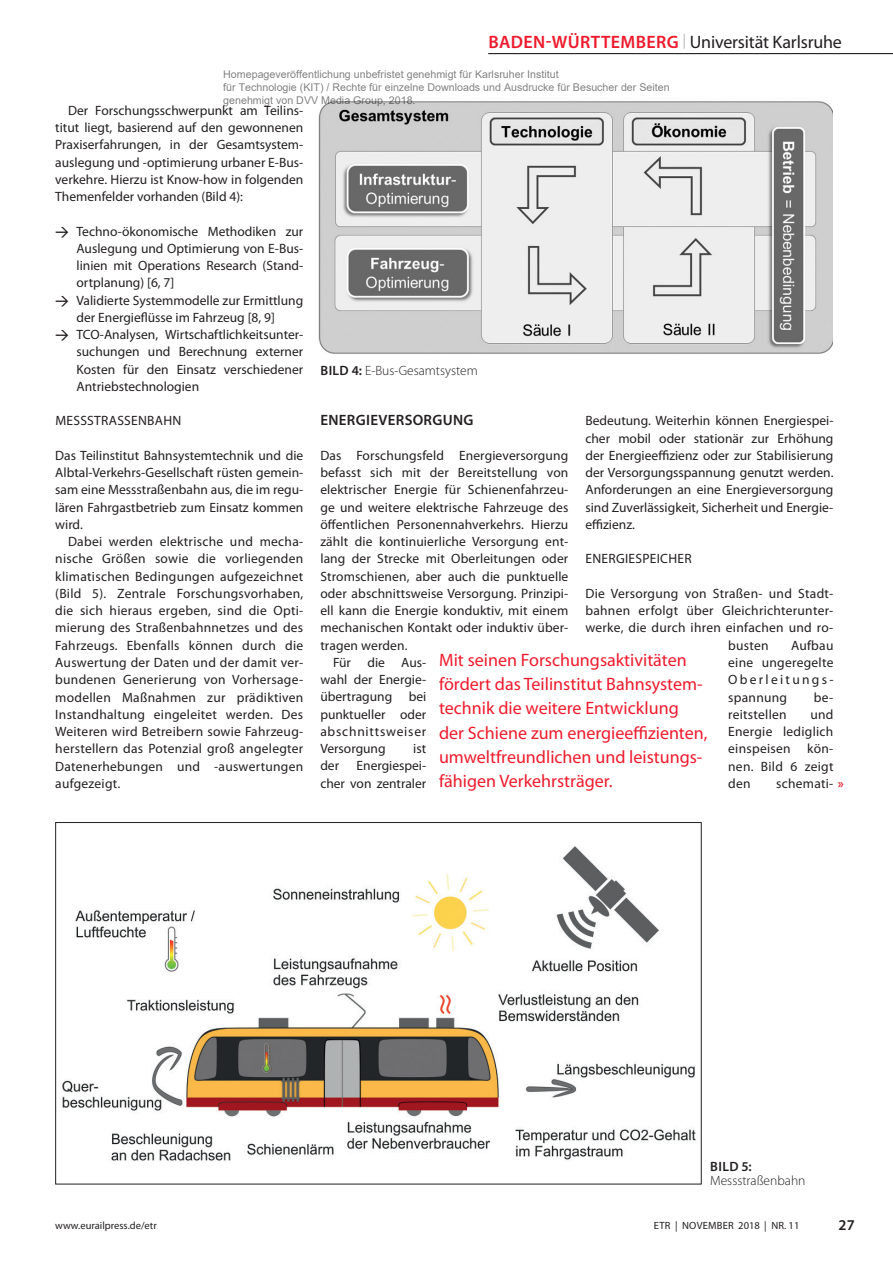
<style>
.page{position:relative;width:893px;height:1263px;background:#fff}
.page>*{position:absolute;margin:0;border:0;box-sizing:border-box;transform-origin:0 0}
.t1{font:18px/24.3px "Myriad Pro";color:#ee1b2d}
.t2{font:18px "Myriad Pro";letter-spacing:-.01em;color:#231f20}
.t3{font:600 15px "Myriad Pro";letter-spacing:.02em;color:#231f20}
.t4{font:13.5px/17.2px "Myriad Pro";letter-spacing:.01em;color:#231f20;text-align:justify}
.t5{font:300 13.5px "Myriad Pro";color:#231f20}
.t6{font:13.5px "Myriad Pro";letter-spacing:.06em;color:#231f20}
.t7{font:600 13.5px "Myriad Pro";color:#231f20}
.t8{font:10.65px/12.8px "Arial";color:rgb(0 0 0/.5)}
.t9{font:10.5px "Myriad Pro";color:#231f20}
.t10{font:10.5px "Myriad Pro";letter-spacing:.02em;color:#231f20}
.s1{font-weight:600;color:#ee1b2d}
.s2{font-weight:300;font-stretch:semi-condensed;font-size:15px;color:#939598}
.s3{font-family:"DINOT";font-weight:500}
.s4{font-weight:600}
</style>
<div class="page">
<hr style="left:488px;top:53px;width:405px;height:1px;background:#231f20">
<img style="left:318px;top:101px;width:514px;height:253px">
<img style="left:62px;top:846px;width:634px;height:315px">
<h1 class="t2" style="left:488px;top:32px;width:355px"><span class="s1">BADEN-WÜRTTEMBERG</span> <span class="s2">|</span> Universität Karlsruhe</h1>
<p class="t8" style="left:223px;top:68px;width:448px">Homepageveröffentlichung unbefristet genehmigt für Karlsruher Institut<br>für Technologie (KIT) / Rechte für einzelne Downloads und Ausdrucke für Besucher der Seiten genehmigt von DVV Media Group, 2018.</p>
<p class="t4" style="left:55px;top:102px;width:250px;text-indent:13px">Der Forschungsschwerpunkt am Teilins&shy;titut liegt, basierend auf den gewonnenen Praxiserfahrungen, in der Gesamtsystem&shy;auslegung und -optimierung urbaner E-Bus&shy;verkehre. Hierzu ist Know-how in folgenden Themenfelder vorhanden (Bild 4):</p>
<p class="t4" style="left:77px;top:223px;width:228px;text-indent:-21px"><span class="s3">→</span> Techno-ökonomische Methodiken zur Auslegung und Optimierung von E-Bus&shy;linien mit Operations Research (Stand&shy;ortplanung) [6, 7]</p>
<p class="t4" style="left:55px;top:292px;width:250px;text-align:center"><span class="s3">→</span> Validierte Systemmodelle zur Ermittlung der Energieflüsse im Fahrzeug [8, 9]</p>
<p class="t4" style="left:77px;top:326px;width:228px;text-indent:-21px"><span class="s3">→</span> TCO-Analysen, Wirtschaftlichkeitsunter&shy;suchungen und Berechnung externer Kosten für den Einsatz verschiedener Antriebstechnologien</p>
<p class="t4" style="left:55px;top:412px;width:127px">MESSSTRASSENBAHN</p>
<p class="t4" style="left:55px;top:447px;width:250px">Das Teilinstitut Bahnsystemtechnik und die Albtal-Verkehrs-Gesellschaft rüsten gemein&shy;sam eine Messstraßenbahn aus, die im regu&shy;lären Fahrgastbetrieb zum Einsatz kommen wird.</p>
<p class="t4" style="left:55px;top:533px;width:250px;text-indent:13px">Dabei werden elektrische und mecha&shy;nische Größen sowie die vorliegenden klimatischen Bedingungen aufgezeichnet (Bild 5). Zentrale Forschungsvorhaben, die sich hieraus ergeben, sind die Opti&shy;mierung des Straßenbahnnetzes und des Fahrzeugs. Ebenfalls können durch die Auswertung der Daten und der damit ver&shy;bundenen Generierung von Vorhersage&shy;modellen Maßnahmen zur prädiktiven Instandhaltung eingeleitet werden. Des Weiteren wird Betreibern sowie Fahrzeug&shy;herstellern das Potenzial groß angelegter Datenerhebungen und -auswertungen aufgezeigt.</p>
<p class="t5" style="left:320px;top:363px;width:159px"><span class="s4">BILD 4:</span> E-Bus-Gesamtsystem</p>
<p class="t3" style="left:320px;top:411px;width:154px">ENERGIEVERSORGUNG</p>
<p class="t4" style="left:320px;top:447px;width:250px">Das Forschungsfeld Energieversorgung</p>
<p class="t4" style="left:320px;top:464px;width:250px">befasst sich mit der Bereitstellung von</p>
<p class="t4" style="left:320px;top:481px;width:250px">elektrischer Energie für Schienenfahrzeu-</p>
<p class="t4" style="left:320px;top:499px;width:250px">ge und weitere elektrische Fahrzeuge des</p>
<p class="t4" style="left:320px;top:516px;width:250px">öffentlichen Personennahverkehrs. Hierzu</p>
<p class="t4" style="left:320px;top:533px;width:250px">zählt die kontinuierliche Versorgung ent-</p>
<p class="t4" style="left:320px;top:550px;width:250px">lang der Strecke mit Oberleitungen oder</p>
<p class="t4" style="left:320px;top:568px;width:250px">Stromschienen, aber auch die punktuelle</p>
<p class="t4" style="left:320px;top:585px;width:250px">oder abschnittsweise Versorgung. Prinzipi-</p>
<p class="t4" style="left:320px;top:602px;width:250px">ell kann die Energie konduktiv, mit einem</p>
<p class="t4" style="left:320px;top:619px;width:250px">mechanischen Kontakt oder induktiv über-</p>
<p class="t4" style="left:320px;top:637px;width:89px">tragen werden.</p>
<p class="t4" style="left:333px;top:654px;width:95px">Für die Aus-</p>
<p class="t4" style="left:320px;top:671px;width:107px">wahl der Energie-</p>
<p class="t4" style="left:320px;top:688px;width:107px">übertragung bei</p>
<p class="t4" style="left:320px;top:706px;width:107px">punktueller oder</p>
<p class="t6" style="left:320px;top:724px;width:107px">abschnittsweiser</p>
<p class="t4" style="left:320px;top:740px;width:67px">Versorgung</p>
<p class="t4" style="left:413px;top:740px;width:14px">ist</p>
<p class="t4" style="left:320px;top:757px;width:20px">der</p>
<p class="t4" style="left:585px;top:412px;width:250px">Bedeutung. Weiterhin können Energiespei&shy;cher mobil oder stationär zur Erhöhung der Energieeffizienz oder zur Stabilisierung der Versorgungsspannung genutzt werden.<br>Anforderungen an eine Energieversorgung sind Zuverlässigkeit, Sicherheit und Energie&shy;effizienz.</p>
<p class="t4" style="left:585px;top:551px;width:108px">ENERGIESPEICHER</p>
<p class="t4" style="left:585px;top:585px;width:250px">Die Versorgung von Straßen- und Stadt-</p>
<p class="t4" style="left:585px;top:602px;width:250px">bahnen erfolgt über Gleichrichterunter-</p>
<p class="t4" style="left:585px;top:620px;width:250px">werke, die durch ihren einfachen und ro-</p>
<p class="t4" style="left:728px;top:637px;width:42px">busten</p>
<p class="t4" style="left:728px;top:637px;width:107px;text-indent:63px">Aufbau eine ungeregelte Oberleitungs&shy;spannung</p>
<h1 class="t1" style="left:439px;top:648px;width:270px">Mit seinen Forschungsaktivitäten fördert das Teilinstitut Bahnsystem&shy;technik die weitere Entwicklung der Schiene zum energieeffizienten, umweltfreundlichen und leistungs&shy;fähigen Verkehrsträger.</h1>
<p class="t4" style="left:814px;top:689px;width:21px">be-</p>
<p class="t4" style="left:728px;top:706px;width:107px;text-indent:82px">und Energie lediglich einspeisen kön&shy;nen. Bild 6 zeigt den</p>
<p class="t4" style="left:728px;top:706px;width:60px">reitstellen</p>
<p class="t4" style="left:320px;top:757px;width:107px;text-align:right">Energiespei-<br>cher von zentraler</p>
<p class="t4" style="left:776px;top:775px;width:69px">schemati- <span class="s1">»</span></p>
<p class="t7" style="left:710px;top:1158px;width:43px">BILD 5:</p>
<p class="t5" style="left:710px;top:1172px;width:97px">Messstraßenbahn</p>
<p class="t9" style="left:55px;top:1220px;width:103px">www.eurailpress.de/etr</p>
<p class="t10" style="left:654px;top:1220px;width:147px">ETR | NOVEMBER 2018 | NR. 11</p>
<p class="t3" style="left:839px;top:1215px;width:18px">27</p>
</div>
